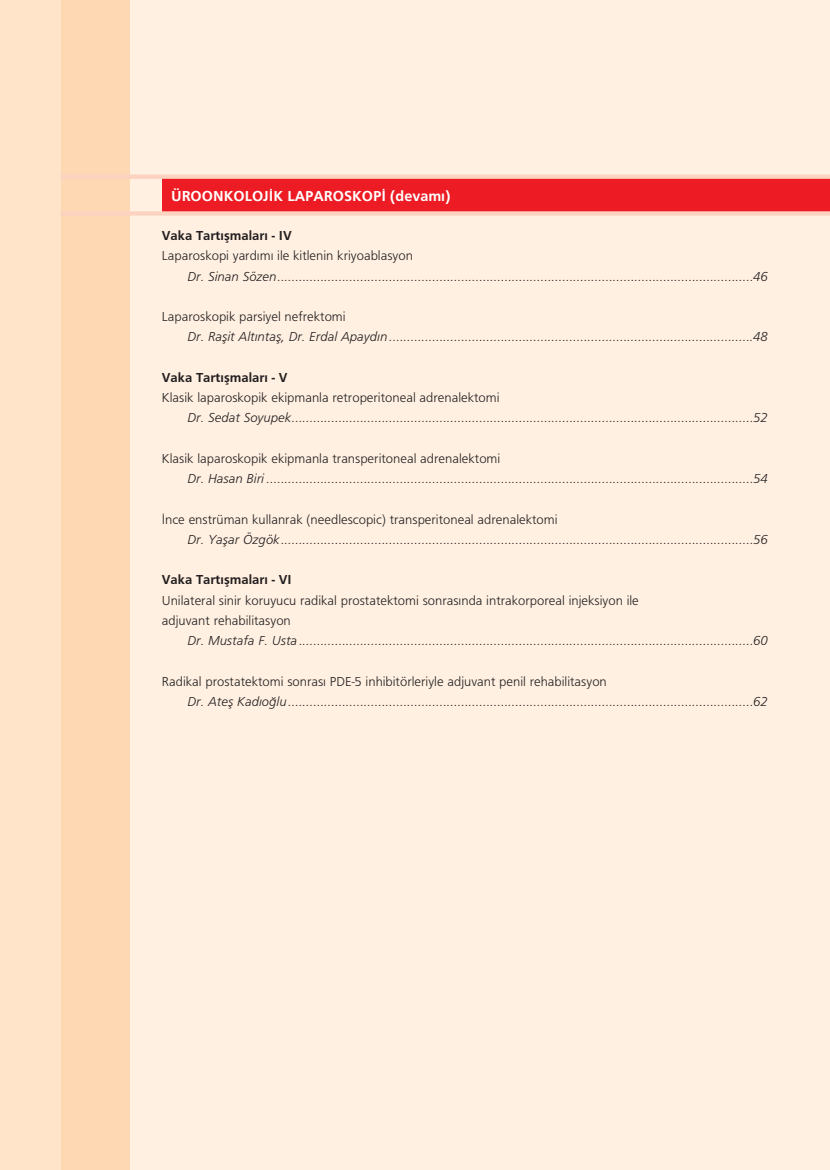
<style>
.page{position:relative;width:830px;height:1170px;background:#fff}
.page>*{position:absolute;margin:0;border:0;box-sizing:border-box;transform-origin:0 0}
.t1{font:700 15px "Frugal Sans";color:#fff}
.t2{font:italic 13.5px "Frugal Sans";color:#231f20}
.t3{font:13.5px/20.2px "Frugal Sans";color:#231f20}
.t4{font:700 13.5px "Frugal Sans";color:#231f20}
</style>
<div class="page">
<div style="left:0;top:0;width:829px;height:1169px;background:#fff0e1"></div>
<div style="left:0;top:0;width:130px;height:1169px;background:#fed8b3"></div>
<div style="left:0;top:0;width:61px;height:1169px;background:#ffe4ca"></div>
<div style="left:162px;top:177px;width:667px;height:36px;background:#ed1c24"></div>
<svg style="left:61px;top:211px;width:768px;height:4px;background:#fac5b5"></svg>
<div style="left:61px;top:174px;width:768px;height:5px;background:#fcd2c1"></div>
<p class="t1" style="left:171px;top:190px;width:281px">ÜROONKOLOJ‹K LAPAROSKOP‹ (devam›)</p>
<p class="t4" style="left:162px;top:230px;width:131px">Vaka Tart›flmalar› - IV</p>
<p class="t3" style="left:162px;top:247px;width:252px">Laparoskopi yard›m› ile kitlenin kriyoablasyon</p>
<p class="t2" style="left:187px;top:271px;width:581px">Dr. Sinan Sözen....................................................................................................................................46</p>
<p class="t3" style="left:162px;top:308px;width:185px">Laparoskopik parsiyel nefrektomi</p>
<p class="t2" style="left:187px;top:332px;width:581px">Dr. Raflit Alt›ntafl, Dr. Erdal Apayd›n.....................................................................................................48</p>
<p class="t4" style="left:162px;top:372px;width:127px">Vaka Tart›flmalar› - V</p>
<p class="t3" style="left:162px;top:389px;width:339px">Klasik laparoskopik ekipmanla retroperitoneal adrenalektomi</p>
<p class="t2" style="left:187px;top:413px;width:581px">Dr. Sedat Soyupek................................................................................................................................52</p>
<p class="t3" style="left:162px;top:449px;width:340px">Klasik laparoskopik ekipmanla transperitoneal adrenalektomi</p>
<p class="t2" style="left:187px;top:473px;width:581px">Dr. Hasan Biri .......................................................................................................................................54</p>
<p class="t3" style="left:162px;top:510px;width:397px">‹nce enstrüman kullanrak (needlescopic) transperitoneal adrenalektomi</p>
<p class="t2" style="left:187px;top:534px;width:581px">Dr. Yaflar Özgök...................................................................................................................................56</p>
<p class="t4" style="left:162px;top:575px;width:131px">Vaka Tart›flmalar› - VI</p>
<p class="t3" style="left:162px;top:591px;width:478px">Unilateral sinir koruyucu radikal prostatektomi sonras›nda intrakorporeal injeksiyon ile adjuvant rehabilitasyon</p>
<p class="t2" style="left:187px;top:635px;width:581px">Dr. Mustafa F. Usta..............................................................................................................................60</p>
<p class="t3" style="left:162px;top:672px;width:446px">Radikal prostatektomi sonras› PDE-5 inhibitörleriyle adjuvant penil rehabilitasyon</p>
<p class="t2" style="left:187px;top:696px;width:581px">Dr. Atefl Kad›o¤lu.................................................................................................................................62</p>
</div>
